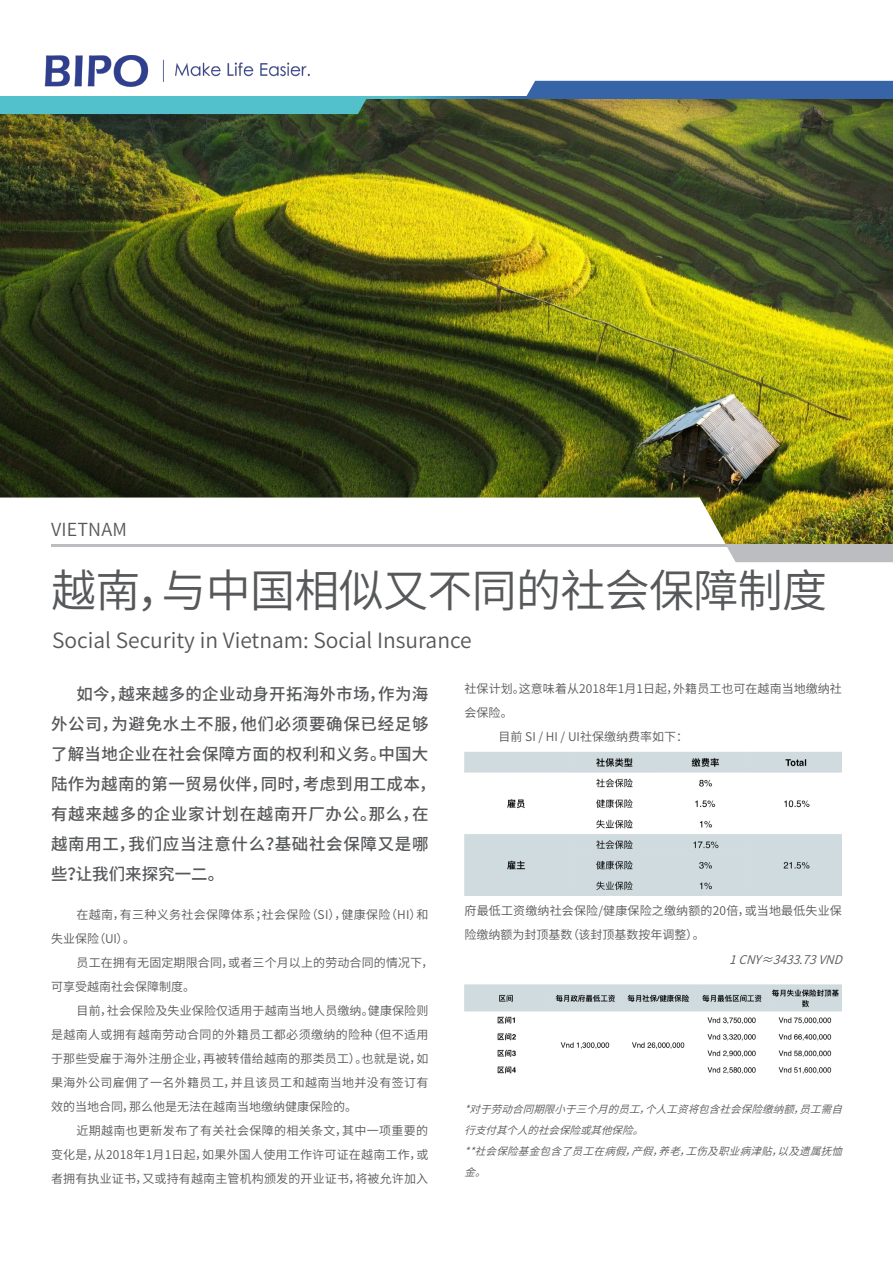
<style>
.page{position:relative;width:893px;height:1263px;background:#fff}
.page>*{position:absolute;margin:0;border:0;box-sizing:border-box;transform-origin:0 0}
.Headline{font:45px "Source Han Sans CN";letter-spacing:-.015em;color:#57585a}
.t1{font:21px "Source Han Sans CN";color:#57585a}
.Country{font:18px "Source Han Sans CN";letter-spacing:.01em;color:#57585a}
.Copy{font:500 16.5px/30px "Source Han Sans CN";letter-spacing:.015em;color:#57585a}
.t2{font:12px/24px "Source Han Sans CN";letter-spacing:.01em;color:#57585a}
.t3{font:12px/24px "Source Han Sans CN";letter-spacing:.03em;color:#57585a}
.t4{font:italic 12px "Source Han Sans CN";color:#57585a}
.t5{font:italic 10.5px/21px "Source Han Sans CN";color:#57585a}
</style>
<div class="page">
<img style="left:0;top:98px;width:893px;height:446px">
<svg style="left:0;top:497px;width:741px;height:66px"></svg>
<div style="left:726px;top:547px;width:167px;height:15px;background:#bcbdc0"></div>
<hr style="left:51px;top:544px;width:842px;height:3px;background:#bcbdc0">
<div style="left:0;top:98px;width:367px;height:16px;background:#53c1cb"></div>
<div style="left:526px;top:81px;width:367px;height:15px;background:#3664a6"></div>
<svg style="left:0;top:96px;width:893px;height:2px"></svg>
<img style="left:27px;top:55px;width:318px;height:42px">
<img style="left:465px;top:751px;width:377px;height:145px">
<img style="left:465px;top:984px;width:377px;height:90px">
<p class="Country" style="left:51px;top:520px;width:77px">VIETNAM</p>
<p class="Headline" style="left:51px;top:565px;width:778px">越南，与中国相似又不同的社会保障制度</p>
<p class="t1" style="left:52px;top:628px;width:421px">Social Security in Vietnam: Social Insurance</p>
<p class="Copy" style="left:51px;top:679px;width:386px;text-indent:26px">如今，越来越多的企业动身开拓海外市场，作为海外公司，为避免水土不服，他们必须要确保已经足够了解当地企业在社会保障方面的权利和义务。中国大陆作为越南的第一贸易伙伴，同时，考虑到用工成本，有越来越多的企业家计划在越南开厂办公。那么，在越南用工，我们应当注意什么？基础社会保障又是哪些？让我们来探究一二。</p>
<p class="t3" style="left:51px;top:903px;width:379px;text-indent:26px">在越南，有三种义务社会保障体系；社会保险（SI），健康保险（HI）和失业保险（UI）。</p>
<p class="t2" style="left:51px;top:951px;width:384px;text-indent:26px">员工在拥有无固定期限合同，或者三个月以上的劳动合同的情况下，可享受越南社会保障制度。</p>
<p class="t2" style="left:51px;top:999px;width:379px;text-align:justify;text-indent:26px">目前，社会保险及失业保险仅适用于越南当地人员缴纳。健康保险则是越南人或拥有越南劳动合同的外籍员工都必须缴纳的险种（但不适用于那些受雇于海外注册企业，再被转借给越南的那类员工）。也就是说，如果海外公司雇佣了一名外籍员工，并且该员工和越南当地并没有签订有效的当地合同，那么他是无法在越南当地缴纳健康保险的。</p>
<p class="t2" style="left:51px;top:1119px;width:379px;text-align:justify;text-indent:26px">近期越南也更新发布了有关社会保障的相关条文，其中一项重要的变化是，从2018年1月1日起，如果外国人使用工作许可证在越南工作，或者拥有执业证书，又或持有越南主管机构颁发的开业证书，将被允许加入</p>
<p class="t2" style="left:465px;top:677px;width:379px">社保计划。这意味着从2018年1月1日起，外籍员工也可在越南当地缴纳社会保险。</p>
<p class="t2" style="left:499px;top:725px;width:191px">目前 SI / HI / UI社保缴纳费率如下：</p>
<p class="t2" style="left:465px;top:899px;width:379px">府最低工资缴纳社会保险/健康保险之缴纳额的20倍，或当地最低失业保险缴纳额为封顶基数（该封顶基数按年调整）。</p>
<p class="t4" style="left:729px;top:953px;width:124px">1CNY≈3433.73VND</p>
<p class="t5" style="left:465px;top:1099px;width:387px">*对于劳动合同期限小于三个月的员工，个人工资将包含社会保险缴纳额，员工需自行支付其个人的社会保险或其他保险。</p>
<p class="t5" style="left:465px;top:1141px;width:387px">**社会保险基金包含了员工在病假，产假，养老，工伤及职业病津贴，以及遗属抚恤金。</p>
</div>
